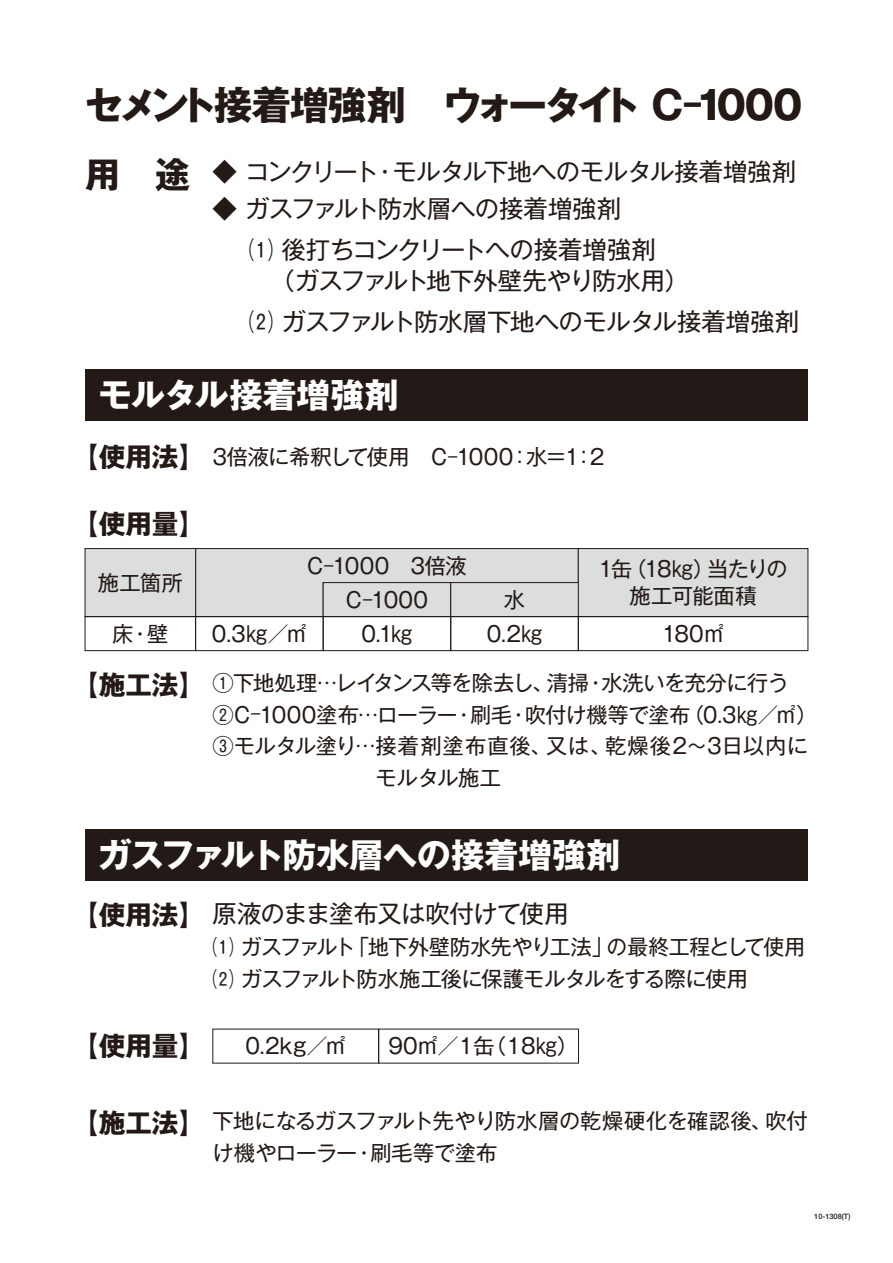
<style>
.page{position:relative;width:893px;height:1263px;background:#fff}
.page>*{position:absolute;margin:0;border:0;box-sizing:border-box;transform-origin:0 0}
.t1{font:700 39.3px "Gothic MB101 Pro";letter-spacing:-.11em;color:#231916}
.t2{font:700 35.1px "Gothic MB101 Pro";color:#231916}
.t3{font:700 34.05px "Gothic MB101 Pro";letter-spacing:-.015em;color:#fff}
.t4{font:700 26.55px "Gothic MB101 Pro";color:#231916}
.t5{font:24.45px/40.3px "Gothic MB101 Pro";letter-spacing:-.025em;color:#231916}
.t6{font:21.3px/32px "Gothic MB101 Pro";letter-spacing:-.02em;color:#231916}
.t7{font:21.3px/32px "Gothic MB101 Pro";letter-spacing:-.04em;color:#231916}
.t8{font:21.3px "Gothic MB101 Pro";letter-spacing:.025em;color:#231916}
.t9{font:500 7.5px "Helvetica Neue";color:#231916}
.s1{font-weight:700;font-size:26.55px}
</style>
<div class="page">
<div style="left:196px;top:548px;width:382px;height:68px;background:#dcdddd"></div>
<div style="left:578px;top:549px;width:230px;height:68px;background:#dcdddd"></div>
<div style="left:578px;top:548px;width:230px;height:69px;border:1px solid #231916"></div>
<div style="left:323px;top:583px;width:128px;height:34px;background:#dcdddd"></div>
<div style="left:323px;top:582px;width:128px;height:35px;border:1px solid #231916"></div>
<div style="left:451px;top:583px;width:127px;height:34px;background:#dcdddd"></div>
<div style="left:450px;top:582px;width:128px;height:35px;border:1px solid #231916"></div>
<div style="left:85px;top:549px;width:111px;height:68px;background:#dcdddd"></div>
<div style="left:85px;top:548px;width:111px;height:69px;border:1px solid #231916"></div>
<div style="left:195px;top:616px;width:128px;height:35px;border:1px solid #231916"></div>
<div style="left:323px;top:616px;width:128px;height:35px;border:1px solid #231916"></div>
<div style="left:450px;top:616px;width:128px;height:35px;border:1px solid #231916"></div>
<div style="left:578px;top:616px;width:230px;height:35px;border:1px solid #231916"></div>
<div style="left:85px;top:616px;width:111px;height:35px;border:1px solid #231916"></div>
<div style="left:85px;top:370px;width:723px;height:51px;background:#231916"></div>
<div style="left:85px;top:829px;width:723px;height:51px;background:#231916"></div>
<h1 class="t1" style="left:84px;top:72px;width:720px">セメント接着増強剤　ウォータイト C–1000</h1>
<h2 class="t2" style="left:85px;top:145px;width:107px">用　途</h2>
<p class="t5" style="left:213px;top:148px;width:586px">◆ コンクリート・モルタル下地へのモルタル接着増強剤</p>
<p class="t5" style="left:249px;top:185px;width:409px;text-indent:-36px">◆ ガスファルト防水層への接着増強剤<br>⑴ 後打ちコンクリートへの接着増強剤</p>
<p class="t5" style="left:249px;top:258px;width:552px;text-indent:22px">（ガスファルト地下外壁先やり防水用）<br>⑵ ガスファルト防水層下地へのモルタル接着増強剤</p>
<h3 class="t3" style="left:98px;top:367px;width:302px">モルタル接着増強剤</h3>
<p class="t6" style="left:72px;top:438px;width:534px"><span class="s1">【使用法】</span> 3倍液に希釈して使用　C–1000：水＝1：2</p>
<p class="t4" style="left:72px;top:501px;width:135px">【使用量】</p>
<p class="t6" style="left:307px;top:547px;width:161px">C–1000　3倍液</p>
<p class="t6" style="left:598px;top:550px;width:191px">1缶（18㎏）当たりの</p>
<p class="t6" style="left:346px;top:581px;width:84px">C–1000</p>
<p class="t6" style="left:504px;top:581px;width:23px">水</p>
<p class="t6" style="left:630px;top:577px;width:128px">施工可能面積</p>
<p class="t6" style="left:98px;top:564px;width:86px">施工箇所</p>
<p class="t6" style="left:112px;top:615px;width:58px">床・壁</p>
<p class="t6" style="left:212px;top:615px;width:97px">0.3㎏／㎡</p>
<p class="t6" style="left:361px;top:615px;width:53px">0.1㎏</p>
<p class="t6" style="left:487px;top:615px;width:57px">0.2㎏</p>
<p class="t6" style="left:662px;top:615px;width:64px">180㎡</p>
<p class="t4" style="left:72px;top:663px;width:135px">【施工法】</p>
<p class="t6" style="left:213px;top:663px;width:578px">①下地処理…レイタンス等を除去し、清掃・水洗いを充分に行う</p>
<p class="t6" style="left:213px;top:695px;width:606px">②C–1000塗布…ローラー・刷毛・吹付け機等で塗布（0.3㎏／㎡）</p>
<p class="t8" style="left:213px;top:729px;width:597px">③モルタル塗り…接着剤塗布直後、又は、乾燥後2〜3日以内に</p>
<p class="t6" style="left:376px;top:759px;width:127px">モルタル施工</p>
<h3 class="t3" style="left:98px;top:826px;width:524px">ガスファルト防水層への接着増強剤</h3>
<p class="t4" style="left:72px;top:893px;width:135px">【使用法】</p>
<p class="t5" style="left:213px;top:890px;width:358px">原液のまま塗布又は吹付けて使用</p>
<p class="t7" style="left:213px;top:928px;width:594px">⑴ ガスファルト「地下外壁防水先やり工法」の最終工程として使用<br>⑵ ガスファルト防水施工後に保護モルタルをする際に使用</p>
<p class="t4" style="left:72px;top:1024px;width:135px">【使用量】</p>
<p class="t6" style="left:245px;top:1027px;width:102px">0.2kg／㎡</p>
<p class="t6" style="left:388px;top:1027px;width:191px">90㎡／1缶（18㎏）</p>
<p class="t4" style="left:72px;top:1101px;width:135px">【施工法】</p>
<p class="t6" style="left:213px;top:1101px;width:597px">下地になるガスファルト先やり防水層の乾燥硬化を確認後、吹付け機やローラー・刷毛等で塗布</p>
<p class="t9" style="left:814px;top:1212px;width:38px">10-1308(T)</p>
</div>
